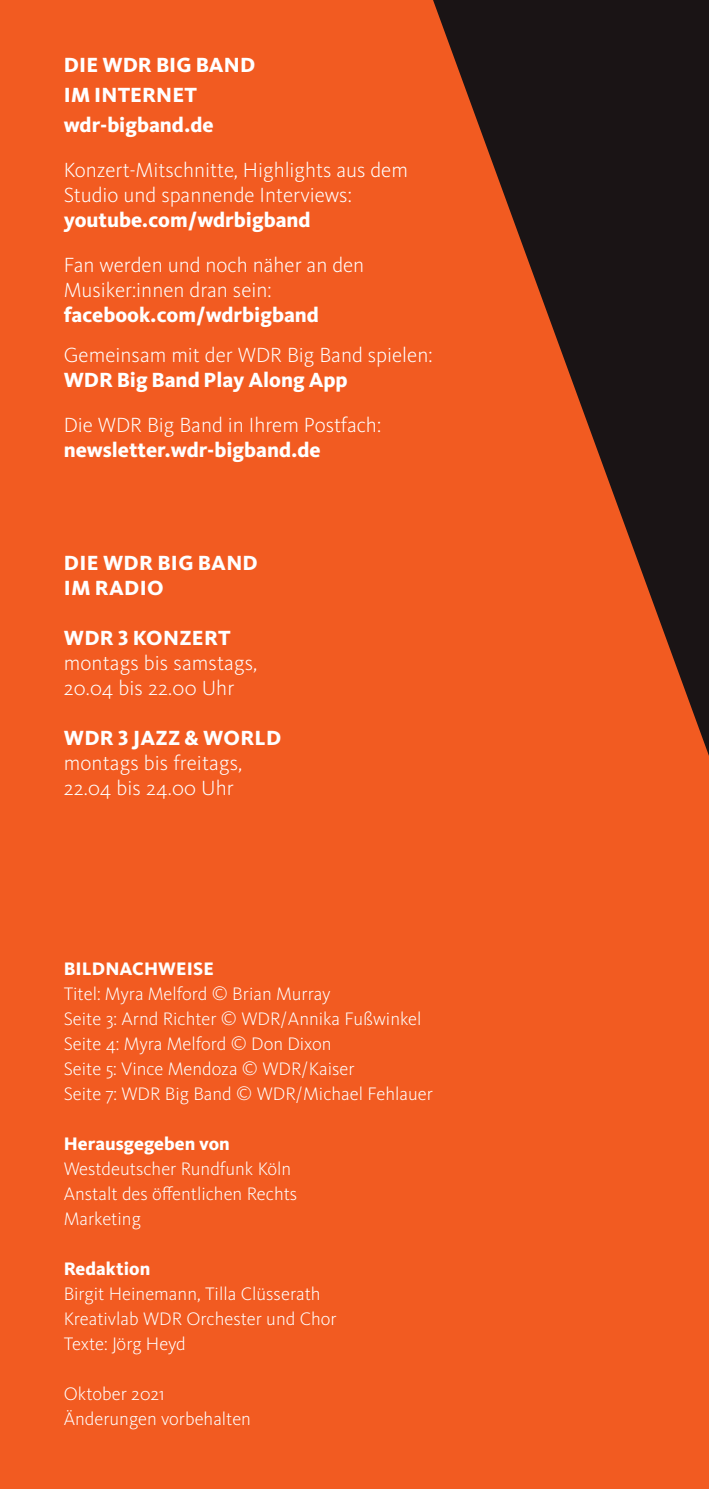
<style>
.page{position:relative;width:709px;height:1489px;background:#fff}
.page>*{position:absolute;margin:0;border:0;box-sizing:border-box;transform-origin:0 0}
.t1{font:300 21.25px/25px "WDR Sans";color:#fff}
.t2{font:800 21.25px/30px "WDR Sans";color:#fff}
.t3{font:300 18.75px/25px "WDR Sans";color:#fff}
.t4{font:800 18.75px "WDR Sans";letter-spacing:.005em;color:#fff}
</style>
<div class="page">
<div style="left:0;top:0;width:709px;height:1488px;background:#f25b21"></div>
<svg style="left:433px;top:0;width:276px;height:756px"></svg>
<p class="t2" style="left:64px;top:50px;width:193px">DIE WDR BIG BAND<br>IM INTERNET wdr-bigband.de</p>
<p class="t1" style="left:64px;top:157px;width:346px">Konzert-Mitschnitte, Highlights aus dem<br>Studio und spannende Interviews:</p>
<p class="t2" style="left:64px;top:205px;width:248px">youtube.com/wdrbigband</p>
<p class="t1" style="left:64px;top:252px;width:302px">Fan werden und noch näher an den<br>Musiker:innen dran sein:</p>
<p class="t2" style="left:64px;top:299px;width:257px">facebook.com/wdrbigband</p>
<p class="t1" style="left:64px;top:342px;width:370px">Gemeinsam mit der WDR Big Band spielen:</p>
<p class="t2" style="left:64px;top:364px;width:285px">WDR Big Band Play Along App</p>
<p class="t1" style="left:64px;top:412px;width:319px">Die WDR Big Band in Ihrem Postfach:</p>
<p class="t2" style="left:64px;top:434px;width:258px">newsletter.wdr-bigband.de</p>
<p class="t2" style="left:64px;top:550px;width:195px;line-height:25px">DIE WDR BIG BAND<br>IM RADIO</p>
<p class="t2" style="left:64px;top:622px;width:168px">WDR 3 KONZERT</p>
<p class="t1" style="left:64px;top:650px;width:195px">montags bis samstags,<br>20.04 bis 22.00 Uhr</p>
<p class="t2" style="left:64px;top:722px;width:219px">WDR 3 JAZZ &amp; WORLD</p>
<p class="t1" style="left:64px;top:750px;width:180px">montags bis freitags,<br>22.04 bis 24.00 Uhr</p>
<p class="t4" style="left:64px;top:957px;width:152px">BILDNACHWEISE</p>
<p class="t3" style="left:64px;top:981px;width:370px">Titel: Myra Melford © Brian Murray<br>Seite 3: Arnd Richter © WDR/Annika Fußwinkel Seite 4: Myra Melford © Don Dixon<br>Seite 5: Vince Mendoza © WDR/Kaiser<br>Seite 7: WDR Big Band © WDR/Michael Fehlauer</p>
<p class="t4" style="left:64px;top:1132px;width:168px">Herausgegeben von</p>
<p class="t3" style="left:64px;top:1156px;width:235px">Westdeutscher Rundfunk Köln<br>Anstalt des öffentlichen Rechts<br>Marketing</p>
<p class="t4" style="left:64px;top:1257px;width:88px">Redaktion</p>
<p class="t3" style="left:64px;top:1281px;width:274px">Birgit Heinemann, Tilla Clüsserath<br>Kreativlab WDR Orchester und Chor<br>Texte: Jörg Heyd</p>
<p class="t3" style="left:64px;top:1381px;width:189px">Oktober 2021<br>Änderungen vorbehalten</p>
</div>
